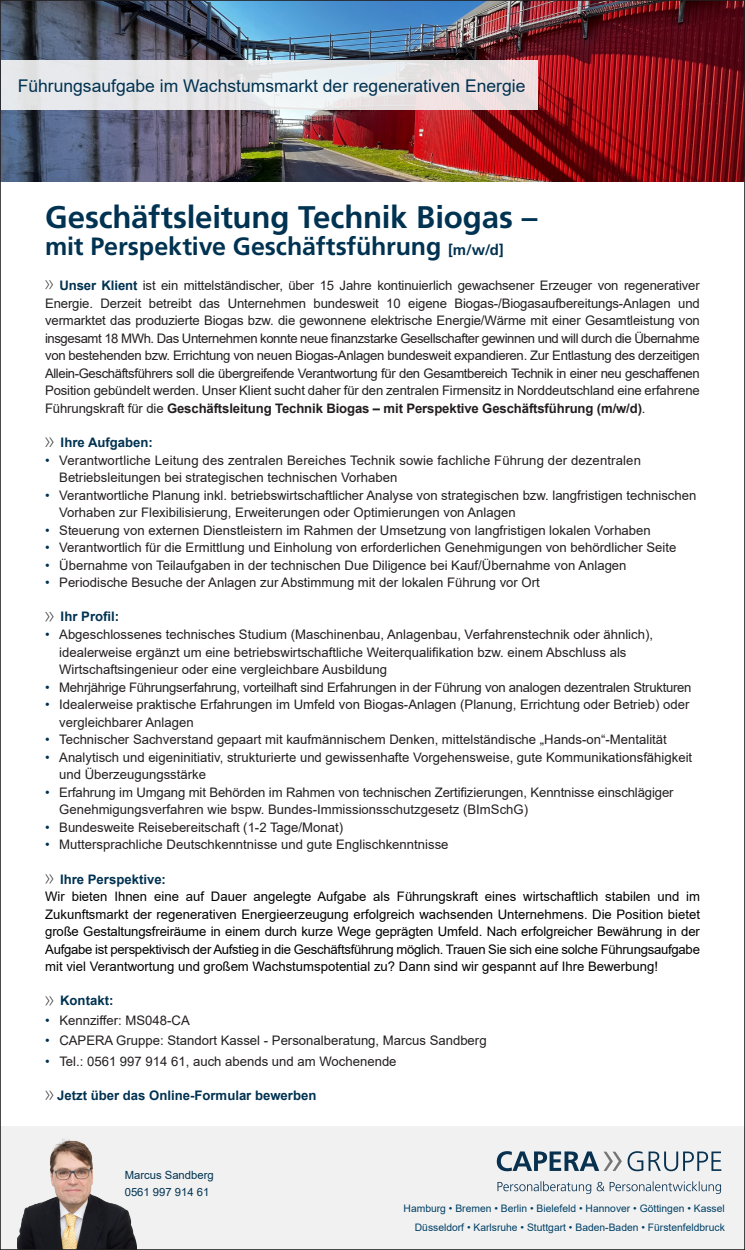
<style>
.page{position:relative;width:745px;height:1250px;background:#fff}
.page>*{position:absolute;margin:0;border:0;box-sizing:border-box;transform-origin:0 0}
.Head_32{font:700 31.25px "Frutiger LT Std";letter-spacing:-.005em;color:#003251}
.Head_32-2{font:700 25px "Frutiger LT Std";letter-spacing:-.005em;color:#003251}
.t1{font:17.5px "Arial";color:#003251}
.Aufzählungen{font:13.12px/17.5px "Arial";color:#231f20}
.Copy{font:13.12px/17.5px "Arial";letter-spacing:-.01em;color:#231f20;text-align:justify}
.Aufzählungen-2{font:13.12px/17.5px "Arial";color:#000;text-align:justify}
.Aufzählungen-3{font:13.12px "Arial";letter-spacing:-.02em;color:#231f20}
.Copy-2{font:700 13.12px "Arial";color:#003251}
.Aufzählungen-4{font:700 13.12px "Arial";color:#003251}
.Aufzählungen-5{font:11.25px/17.5px "Arial";color:#003251}
.Copy-3{font:10.25px "Arial";color:#004065}
.s1{font-size:15px}
.s2{font-weight:700;color:#003251}
.s3{font-weight:700}
.s4{color:#003251}
</style>
<div class="page">
<img style="left:2px;top:2px;width:740px;height:179px">
<svg style="left:2px;top:60px;width:535px;height:50px;background:#e8e6e8"></svg>
<svg style="left:45px;top:280px;width:8px;height:9px"></svg>
<svg style="left:45px;top:437px;width:9px;height:10px"></svg>
<svg style="left:45px;top:612px;width:9px;height:9px"></svg>
<svg style="left:45px;top:874px;width:9px;height:9px"></svg>
<svg style="left:45px;top:996px;width:9px;height:9px"></svg>
<div style="left:0;top:1125px;width:744px;height:123px;background:#f1f1f1"></div>
<svg style="left:496px;top:1151px;width:125px;height:19px"></svg>
<svg style="left:627px;top:1151px;width:93px;height:19px"></svg>
<svg style="left:497px;top:1181px;width:223px;height:12px"></svg>
<img style="left:17px;top:1139px;width:120px;height:108px">
<svg style="left:45px;top:1090px;width:9px;height:9px"></svg>
<p class="t1" style="left:18px;top:74px;width:509px">Führungsaufgabe im Wachstumsmarkt der regenerativen Energie</p>
<p class="Head_32" style="left:45px;top:198px;width:493px">Geschäftsleitung Technik Biogas –</p>
<p class="Head_32-2" style="left:45px;top:232px;width:460px">mit Perspektive Geschäftsführung <span class="s1">[m/w/d]</span></p>
<p class="Copy" style="left:45px;top:276px;width:656px;text-indent:14px"><span class="s2">Unser Klient</span> ist ein mittelständischer, über 15 Jahre kontinuierlich gewachsener Erzeuger von regenerativer Energie. Derzeit betreibt das Unternehmen bundesweit 10 eigene Biogas-/Biogasaufbereitungs-Anlagen und vermarktet das produzierte Biogas bzw. die gewonnene elektrische Energie/Wärme mit einer Gesamtleistung von insgesamt 18 MWh. Das Unternehmen konnte neue finanzstarke Gesellschafter gewinnen und will durch die Übernahme von bestehenden bzw. Errichtung von neuen Biogas-Anlagen bundesweit expandieren. Zur Entlastung des derzeitigen Allein-Geschäftsführers soll die übergreifende Verantwortung für den Gesamtbereich Technik in einer neu geschaffenen Position gebündelt werden. Unser Klient sucht daher für den zentralen Firmensitz in Norddeutschland eine erfahrene Führungskraft für die <span class="s3">Geschäftsleitung Technik Biogas – mit Perspektive Geschäftsführung (m/w/d)</span>.</p>
<p class="Copy-2" style="left:61px;top:433px;width:94px">Ihre Aufgaben:</p>
<p class="Aufzählungen" style="left:59px;top:451px;width:583px;text-indent:-14px"><span class="s4">•</span> Verantwortliche Leitung des zentralen Bereiches Technik sowie fachliche Führung der dezentralen<br>Betriebsleitungen bei strategischen technischen Vorhaben</p>
<p class="Aufzählungen" style="left:59px;top:486px;width:638px;text-indent:-14px"><span class="s4">•</span> Verantwortliche Planung inkl. betriebswirtschaftlicher Analyse von strategischen bzw. langfristigen technischen<br>Vorhaben zur Flexibilisierung, Erweiterungen oder Optimierungen von Anlagen</p>
<p class="Aufzählungen" style="left:45px;top:521px;width:607px"><span class="s4">•</span> Steuerung von externen Dienstleistern im Rahmen der Umsetzung von langfristigen lokalen Vorhaben</p>
<p class="Aufzählungen" style="left:45px;top:538px;width:632px"><span class="s4">•</span> Verantwortlich für die Ermittlung und Einholung von erforderlichen Genehmigungen von behördlicher Seite</p>
<p class="Aufzählungen" style="left:45px;top:556px;width:582px"><span class="s4">•</span> Übernahme von Teilaufgaben in der technischen Due Diligence bei Kauf/Übernahme von Anlagen</p>
<p class="Aufzählungen" style="left:45px;top:573px;width:496px"><span class="s4">•</span> Periodische Besuche der Anlagen zur Abstimmung mit der lokalen Führung vor Ort</p>
<p class="Copy-2" style="left:61px;top:607px;width:60px">Ihr Profil:</p>
<p class="Aufzählungen" style="left:59px;top:625px;width:595px;text-indent:-14px"><span class="s4">•</span> Abgeschlossenes technisches Studium (Maschinenbau, Anlagenbau, Verfahrenstechnik oder ähnlich), idealerweise ergänzt um eine betriebswirtschaftliche Weiterqualifikation bzw. einem Abschluss als<br>Wirtschaftsingenieur oder eine vergleichbare Ausbildung</p>
<p class="Aufzählungen-3" style="left:45px;top:677px;width:647px"><span class="s4">•</span> Mehrjährige Führungserfahrung, vorteilhaft sind Erfahrungen in der Führung von analogen dezentralen Strukturen</p>
<p class="Aufzählungen" style="left:59px;top:695px;width:631px;text-indent:-14px"><span class="s4">•</span> Idealerweise praktische Erfahrungen im Umfeld von Biogas-Anlagen (Planung, Errichtung oder Betrieb) oder vergleichbarer Anlagen</p>
<p class="Aufzählungen" style="left:45px;top:730px;width:623px"><span class="s4">•</span> Technischer Sachverstand gepaart mit kaufmännischem Denken, mittelständische „Hands-on“-Mentalität</p>
<p class="Aufzählungen" style="left:59px;top:748px;width:634px;text-indent:-14px"><span class="s4">•</span> Analytisch und eigeninitiativ, strukturierte und gewissenhafte Vorgehensweise, gute Kommunikationsfähigkeit und Überzeugungsstärke</p>
<p class="Aufzählungen" style="left:59px;top:783px;width:615px;text-indent:-14px"><span class="s4">•</span> Erfahrung im Umgang mit Behörden im Rahmen von technischen Zertifizierungen, Kenntnisse einschlägiger<br>Genehmigungsverfahren wie bspw. Bundes-Immissionsschutzgesetz (BImSchG)</p>
<p class="Aufzählungen" style="left:45px;top:818px;width:299px"><span class="s4">•</span> Bundesweite Reisebereitschaft (1-2 Tage/Monat)</p>
<p class="Aufzählungen" style="left:45px;top:835px;width:405px"><span class="s4">•</span> Muttersprachliche Deutschkenntnisse und gute Englischkenntnisse</p>
<p class="Copy-2" style="left:60px;top:869px;width:107px">Ihre Perspektive:</p>
<p class="Aufzählungen-2" style="left:45px;top:887px;width:656px">Wir bieten Ihnen eine auf Dauer angelegte Aufgabe als Führungskraft eines wirtschaftlich stabilen und im Zukunftsmarkt der regenerativen Energieerzeugung erfolgreich wachsenden Unternehmens. Die Position bietet große Gestaltungsfreiräume in einem durch kurze Wege geprägten Umfeld. Nach erfolgreicher Bewährung in der Aufgabe ist perspektivisch der Aufstieg in die Geschäftsführung möglich. Trauen Sie sich eine solche Führungsaufgabe mit viel Verantwortung und großem Wachstumspotential zu? Dann sind wir gespannt auf Ihre Bewerbung!</p>
<p class="Copy-2" style="left:60px;top:991px;width:55px">Kontakt:</p>
<p class="Aufzählungen" style="left:45px;top:1011px;width:146px"><span class="s4">•</span> Kennziffer: MS048-CA</p>
<p class="Aufzählungen" style="left:45px;top:1031px;width:442px"><span class="s4">•</span> CAPERA Gruppe: Standort Kassel - Personalberatung, Marcus Sandberg</p>
<p class="Aufzählungen" style="left:45px;top:1051px;width:353px"><span class="s4">•</span> Tel.: 0561 997 914 61, auch abends und am Wochenende</p>
<p class="Aufzählungen-4" style="left:57px;top:1085px;width:260px">Jetzt über das Online-Formular bewerben</p>
<p class="Aufzählungen-5" style="left:125px;top:1165px;width:90px">Marcus Sandberg<br>0561 997 914 61</p>
<p class="Copy-3" style="left:403px;top:1201px;width:322px">Hamburg • Bremen • Berlin • Bielefeld • Hannover • Göttingen • Kassel</p>
<p class="Copy-3" style="left:414px;top:1220px;width:311px">Düsseldorf • Karlsruhe • Stuttgart • Baden-Baden • Fürstenfeldbruck</p>
</div>
